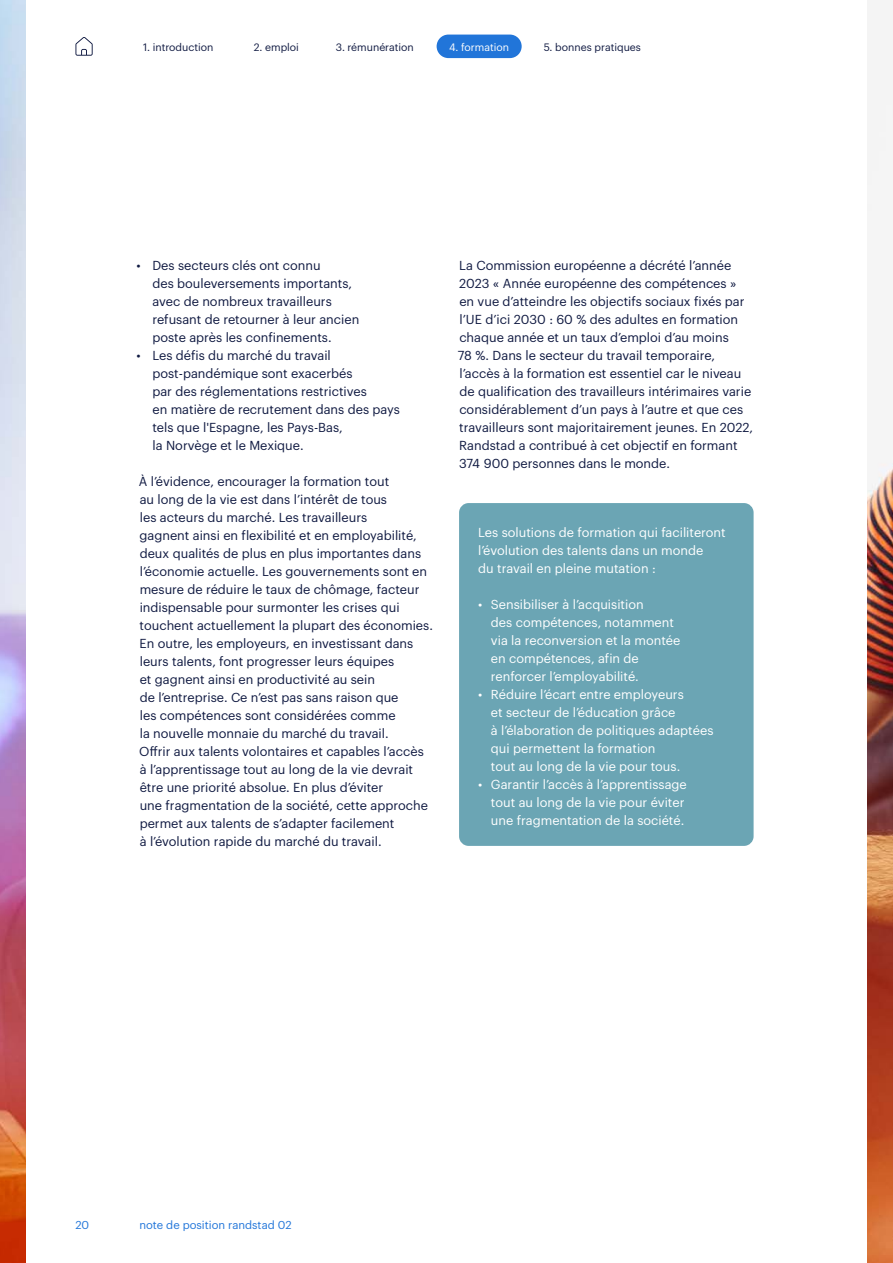
<style>
.page{position:relative;width:893px;height:1263px;background:#fff}
.page>*{position:absolute;margin:0;border:0;box-sizing:border-box;transform-origin:0 0}
.RS_BodyCopy_PAPP{font:12.75px/18px "Graphik";color:#0f1941}
.RS_BodyCopy_PAPP-2{font:12.75px/18px "Graphik";color:#fff}
.t1{font:11.25px "Graphik";color:#2175d9}
.t2{font:10.5px "Graphik";color:#0f1941}
.t3{font:10.5px "Graphik";color:#fff}
</style>
<div class="page">
<div style="left:459px;top:503px;width:295px;height:343px;background:#6ba5b4;border-radius:10px"></div>
<img style="left:867px;top:0;width:26px;height:1263px">
<img style="left:0;top:0;width:26px;height:1263px">
<svg style="left:75px;top:37px;width:18px;height:19px"></svg>
<div style="left:437px;top:35px;width:85px;height:23px;background:#2175d9;border-radius:12px"></div>
<p class="t2" style="left:143px;top:39px;width:72px">1. introduction</p>
<p class="t2" style="left:254px;top:39px;width:47px">2. emploi</p>
<p class="t2" style="left:336px;top:39px;width:80px">3. rémunération</p>
<p class="t3" style="left:449px;top:39px;width:62px">4. formation</p>
<p class="t2" style="left:544px;top:39px;width:99px">5. bonnes pratiques</p>
<p class="RS_BodyCopy_PAPP" style="left:152px;top:255px;width:208px;text-indent:-16px">• Des secteurs clés ont connu<br>des bouleversements importants, avec de nombreux travailleurs refusant de retourner à leur ancien poste après les confinements.</p>
<p class="RS_BodyCopy_PAPP" style="left:152px;top:345px;width:249px;text-indent:-16px">• Les défis du marché du travail post-pandémique sont exacerbés<br>par des réglementations restrictives<br>en matière de recrutement dans des pays tels que l'Espagne, les Pays-Bas,<br>la Norvège et le Mexique.</p>
<p class="RS_BodyCopy_PAPP" style="left:139px;top:471px;width:296px">À l’évidence, encourager la formation tout<br>au long de la vie est dans l’intérêt de tous<br>les acteurs du marché. Les travailleurs<br>gagnent ainsi en flexibilité et en employabilité, deux qualités de plus en plus importantes dans l’économie actuelle. Les gouvernements sont en mesure de réduire le taux de chômage, facteur indispensable pour surmonter les crises qui touchent actuellement la plupart des économies.<br>En outre, les employeurs, en investissant dans leurs talents, font progresser leurs équipes<br>et gagnent ainsi en productivité au sein<br>de l’entreprise. Ce n’est pas sans raison que<br>les compétences sont considérées comme<br>la nouvelle monnaie du marché du travail.<br>Offrir aux talents volontaires et capables l’accès à l’apprentissage tout au long de la vie devrait être une priorité absolue. En plus d’éviter<br>une fragmentation de la société, cette approche permet aux talents de s’adapter facilement<br>à l’évolution rapide du marché du travail.</p>
<p class="RS_BodyCopy_PAPP" style="left:458px;top:255px;width:297px">La Commission européenne a décrété l’année 2023 « Année européenne des compétences » en vue d’atteindre les objectifs sociaux fixés par l’UE d’ici 2030 : 60 % des adultes en formation chaque année et un taux d’emploi d’au moins<br>78 %. Dans le secteur du travail temporaire, l’accès à la formation est essentiel car le niveau de qualification des travailleurs intérimaires varie considérablement d’un pays à l’autre et que ces travailleurs sont majoritairement jeunes. En 2022, Randstad a contribué à cet objectif en formant 374 900 personnes dans le monde.</p>
<p class="RS_BodyCopy_PAPP-2" style="left:478px;top:522px;width:249px">Les solutions de formation qui faciliteront l’évolution des talents dans un monde<br>du travail en pleine mutation :</p>
<p class="RS_BodyCopy_PAPP-2" style="left:491px;top:594px;width:191px;text-indent:-13px">• Sensibiliser à l’acquisition<br>des compétences, notamment via la reconversion et la montée en compétences, afin de renforcer l’employabilité.</p>
<p class="RS_BodyCopy_PAPP-2" style="left:491px;top:684px;width:224px;text-indent:-13px">• Réduire l’écart entre employeurs<br>et secteur de l’éducation grâce<br>à l’élaboration de politiques adaptées qui permettent la formation<br>tout au long de la vie pour tous.</p>
<p class="RS_BodyCopy_PAPP-2" style="left:491px;top:774px;width:197px;text-indent:-13px">• Garantir l’accès à l’apprentissage tout au long de la vie pour éviter une fragmentation de la société.</p>
<p class="t1" style="left:75px;top:1217px;width:15px">20</p>
<p class="t1" style="left:139px;top:1217px;width:154px">note de position randstad 02</p>
</div>
